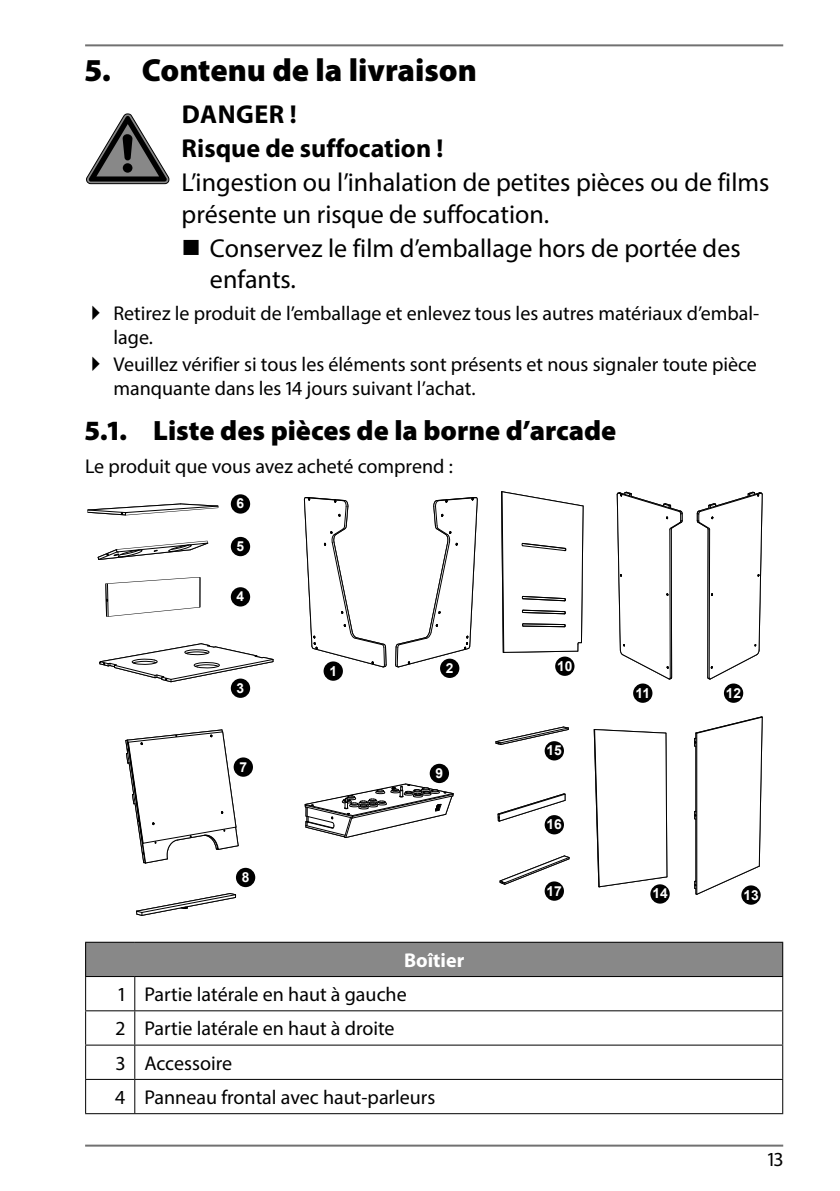
<style>
.page{position:relative;width:840px;height:1191px;background:#fff}
.page>*{position:absolute;margin:0;border:0;box-sizing:border-box;transform-origin:0 0}
.t1{font:900 32px "Myriad Pro";color:#000}
.t2{font:900 28px "Myriad Pro";color:#000}
.t3{font:26px/31.2px "Myriad Pro";color:#000}
.t4{font:700 26px/34px "Myriad Pro";color:#000}
.t5{font:20px/34.2px "Myriad Pro";color:#000}
.t6{font:700 20px "Myriad Pro";color:#fff}
.t7{font:700 13.8px "Arial";color:#fff}
</style>
<div class="page">
<hr style="left:85px;top:44px;width:697px;height:2px;background:#717171">
<hr style="left:85px;top:1144px;width:697px;height:2px;background:#717171">
<svg style="left:86px;top:114px;width:83px;height:70px"></svg>
<svg style="left:593px;top:729px;width:74px;height:158px"></svg>
<svg style="left:501px;top:491px;width:82px;height:162px"></svg>
<svg style="left:87px;top:503px;width:131px;height:12px"></svg>
<svg style="left:105px;top:577px;width:95px;height:40px"></svg>
<svg style="left:97px;top:541px;width:111px;height:19px"></svg>
<svg style="left:125px;top:729px;width:113px;height:134px"></svg>
<svg style="left:136px;top:893px;width:100px;height:23px"></svg>
<svg style="left:616px;top:491px;width:66px;height:188px"></svg>
<svg style="left:696px;top:491px;width:66px;height:188px"></svg>
<svg style="left:495px;top:726px;width:73px;height:19px"></svg>
<svg style="left:497px;top:793px;width:68px;height:28px"></svg>
<svg style="left:499px;top:855px;width:70px;height:30px"></svg>
<svg style="left:694px;top:716px;width:68px;height:179px"></svg>
<svg style="left:304px;top:497px;width:82px;height:170px"></svg>
<svg style="left:395px;top:497px;width:82px;height:170px"></svg>
<svg style="left:99px;top:643px;width:174px;height:39px"></svg>
<div style="left:440px;top:658px;width:19px;height:20px;background:#000;border-radius:50%"></div>
<div style="left:555px;top:656px;width:19px;height:20px;background:#000;border-radius:50%"></div>
<div style="left:429px;top:764px;width:20px;height:19px;background:#000;border-radius:50%"></div>
<div style="left:231px;top:678px;width:19px;height:20px;background:#000;border-radius:50%"></div>
<div style="left:231px;top:587px;width:19px;height:19px;background:#000;border-radius:50%"></div>
<div style="left:231px;top:537px;width:19px;height:19px;background:#000;border-radius:50%"></div>
<div style="left:231px;top:494px;width:19px;height:19px;background:#000;border-radius:50%"></div>
<div style="left:544px;top:881px;width:19px;height:19px;background:#000;border-radius:50%"></div>
<div style="left:544px;top:815px;width:19px;height:19px;background:#000;border-radius:50%"></div>
<div style="left:544px;top:741px;width:19px;height:19px;background:#000;border-radius:50%"></div>
<div style="left:323px;top:661px;width:20px;height:20px;background:#000;border-radius:50%"></div>
<div style="left:723px;top:683px;width:19px;height:20px;background:#000;border-radius:50%"></div>
<div style="left:650px;top:884px;width:19px;height:19px;background:#000;border-radius:50%"></div>
<div style="left:741px;top:885px;width:19px;height:19px;background:#000;border-radius:50%"></div>
<div style="left:632px;top:683px;width:20px;height:20px;background:#000;border-radius:50%"></div>
<div style="left:233px;top:757px;width:20px;height:19px;background:#000;border-radius:50%"></div>
<div style="left:236px;top:868px;width:19px;height:19px;background:#000;border-radius:50%"></div>
<svg style="left:304px;top:783px;width:149px;height:55px"></svg>
<div style="left:86px;top:942px;width:696px;height:34px;background:#888"></div>
<hr style="left:134px;top:977px;width:1px;height:33px;background:#000">
<hr style="left:85px;top:1010px;width:697px;height:1px;background:#000">
<hr style="left:134px;top:1011px;width:1px;height:33px;background:#000">
<hr style="left:85px;top:1044px;width:697px;height:1px;background:#000">
<hr style="left:134px;top:1045px;width:1px;height:34px;background:#000">
<hr style="left:85px;top:1079px;width:50px;height:1px;background:#000">
<hr style="left:85px;top:1080px;width:1px;height:33px;background:#000">
<hr style="left:135px;top:1079px;width:647px;height:1px;background:#000">
<hr style="left:134px;top:1080px;width:1px;height:33px;background:#000">
<hr style="left:781px;top:1080px;width:1px;height:33px;background:#000">
<hr style="left:85px;top:1113px;width:697px;height:1px;background:#000">
<hr style="left:85px;top:941px;width:50px;height:1px;background:#000">
<hr style="left:85px;top:942px;width:1px;height:34px;background:#000">
<hr style="left:135px;top:941px;width:647px;height:1px;background:#000">
<hr style="left:781px;top:942px;width:1px;height:34px;background:#000">
<hr style="left:85px;top:976px;width:50px;height:1px;background:#000">
<hr style="left:85px;top:977px;width:1px;height:33px;background:#000">
<hr style="left:135px;top:976px;width:647px;height:1px;background:#000">
<hr style="left:781px;top:977px;width:1px;height:33px;background:#000">
<hr style="left:85px;top:1011px;width:1px;height:33px;background:#000">
<hr style="left:781px;top:1011px;width:1px;height:33px;background:#000">
<hr style="left:85px;top:1045px;width:1px;height:34px;background:#000">
<hr style="left:781px;top:1045px;width:1px;height:34px;background:#000">
<h1 class="t1" style="left:85px;top:58px;width:393px">5. Contenu de la livraison</h1>
<h3 class="t4" style="left:181px;top:100px;width:263px">DANGER !<br>Risque de suffocation !</h3>
<h3 class="t3" style="left:181px;top:169px;width:589px">L’ingestion ou l’inhalation de petites pièces ou de films présente un risque de suffocation.</h3>
<h3 class="t3" style="left:210px;top:234px;width:532px;text-indent:-28px">■ Conservez le film d’emballage hors de portée des enfants.</h3>
<p class="t5" style="left:113px;top:303px;width:647px;line-height:24px">Retirez le produit de l’emballage et enlevez tous les autres matériaux d’embal&shy;lage.</p>
<p class="t5" style="left:113px;top:354px;width:644px;line-height:24px">Veuillez vérifier si tous les éléments sont présents et nous signaler toute pièce manquante dans les 14 jours suivant l’achat.</p>
<h2 class="t2" style="left:85px;top:420px;width:532px">5.1. Liste des pièces de la borne d’arcade</h2>
<p class="t5" style="left:85px;top:450px;width:369px">Le produit que vous avez acheté comprend :</p>
<p class="t7" style="left:236px;top:496px;width:9px">6</p>
<p class="t7" style="left:236px;top:538px;width:9px">5</p>
<p class="t7" style="left:236px;top:589px;width:9px">4</p>
<p class="t7" style="left:236px;top:680px;width:9px">3</p>
<p class="t7" style="left:239px;top:759px;width:9px">7</p>
<p class="t7" style="left:242px;top:869px;width:9px">8</p>
<p class="t7" style="left:329px;top:663px;width:9px">1</p>
<p class="t7" style="left:445px;top:660px;width:9px">2</p>
<p class="t7" style="left:557px;top:658px;width:17px">10</p>
<p class="t7" style="left:435px;top:765px;width:9px">9</p>
<p class="t7" style="left:546px;top:743px;width:17px">15</p>
<p class="t7" style="left:546px;top:816px;width:17px">16</p>
<p class="t7" style="left:546px;top:883px;width:17px">17</p>
<p class="t6" style="left:404px;top:952px;width:62px">Boîtier</p>
<p class="t5" style="left:115px;top:979px;width:322px">1 Partie latérale en haut à gauche<br>2 Partie latérale en haut à droite<br>3 Accessoire<br>4 Panneau frontal avec haut-parleurs</p>
<p class="t7" style="left:635px;top:685px;width:16px">11</p>
<p class="t7" style="left:725px;top:685px;width:17px">12</p>
<p class="t7" style="left:652px;top:886px;width:17px">14</p>
<p class="t7" style="left:743px;top:887px;width:17px">13</p>
<p class="t5" style="left:767px;top:1144px;width:17px">13</p>
</div>
